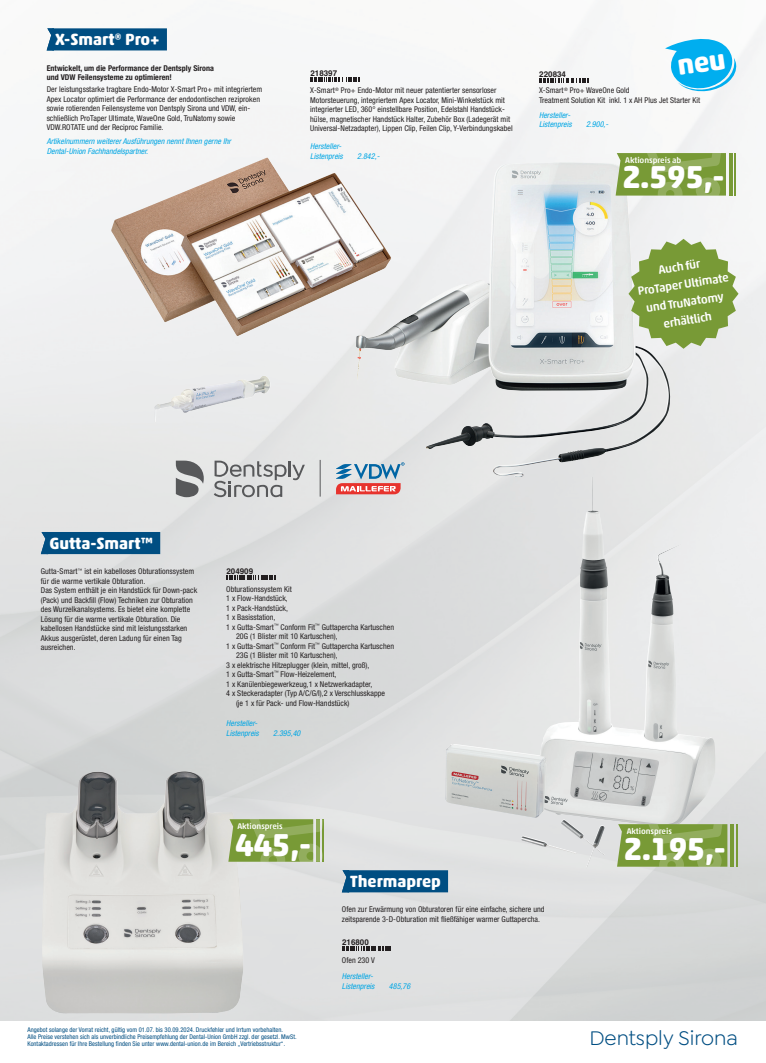
<style>
.page{position:relative;width:766px;height:1063px;background:#fff}
.page>*{position:absolute;margin:0;border:0;box-sizing:border-box;transform-origin:0 0}
.t1{font:700 32.2px "Akko Rounded Pro";letter-spacing:-.015em;color:#fff}
.t2{font:21px "Goldplay";color:#004e82}
.Produktname{font:700 16.5px "Akko Rounded Pro";color:#fff}
.Preisvergleich{font:500 12px/18px "Akko Rounded Pro";color:#fff;text-align:center}
.t3{font:500 8.3px "Akko Rounded Pro";letter-spacing:-.01em;color:#fff}
.Produkttext{font:condensed 8px/9.5px "Helvetica Neue LT Pro";letter-spacing:.005em;color:#231f20}
.NEU_Text_regular_57_cyan{font:italic condensed 8px/9.5px "Helvetica Neue LT Pro";letter-spacing:.005em;color:#00a6e4}
.Text_Regular_57_Cyan{font:italic condensed 8px/9.5px "Helvetica Neue LT Pro";letter-spacing:.005em;color:#00a6e4}
.Produkttext-2{font:700 condensed 8px/9.5px "Helvetica Neue LT Pro";letter-spacing:.005em;color:#231f20}
.t4{font:700 8px "Helvetica";color:#231f20}
.t5{font:condensed 6.5px/7px "Helvetica Neue LT Pro";letter-spacing:.005em;color:#004e82}
</style>
<div class="page">
<img style="left:0;top:23px;width:765px;height:997px">
<div style="left:347px;top:870px;width:101px;height:22px;background:#004e82"></div>
<svg style="left:342px;top:870px;width:5px;height:22px"></svg>
<img style="left:42px;top:771px;width:201px;height:244px">
<svg style="left:342px;top:947px;width:49px;height:4px"></svg>
<svg style="left:228px;top:819px;width:99px;height:43px;background:#8ba754"></svg>
<img style="left:111px;top:158px;width:535px;height:291px">
<svg style="left:728px;top:153px;width:4px;height:43px"></svg>
<hr style="left:734px;top:153px;width:2px;height:43px;background:#789a36">
<svg style="left:615px;top:153px;width:110px;height:43px;background:#83a247"></svg>
<div style="left:52px;top:28px;width:115px;height:22px;background:#004e82"></div>
<svg style="left:47px;top:28px;width:7px;height:22px"></svg>
<svg style="left:310px;top:78px;width:49px;height:4px"></svg>
<svg style="left:539px;top:78px;width:49px;height:5px"></svg>
<img style="left:445px;top:477px;width:270px;height:352px">
<svg style="left:729px;top:824px;width:4px;height:43px"></svg>
<hr style="left:735px;top:824px;width:2px;height:43px;background:#789a36">
<svg style="left:617px;top:824px;width:110px;height:43px;background:#82a146"></svg>
<hr style="left:320px;top:460px;width:1px;height:37px;background:#57585a">
<svg style="left:214px;top:461px;width:91px;height:36px;background:#bdbebf"></svg>
<svg style="left:176px;top:461px;width:28px;height:36px"></svg>
<svg style="left:336px;top:462px;width:68px;height:32px;background:#baa2ad"></svg>
<div style="left:46px;top:532px;width:114px;height:22px;background:#004e82"></div>
<svg style="left:41px;top:532px;width:5px;height:22px"></svg>
<svg style="left:226px;top:576px;width:49px;height:4px"></svg>
<svg style="left:628px;top:239px;width:110px;height:110px"></svg>
<svg style="left:665px;top:34px;width:71px;height:58px"></svg>
<p class="Produktname" style="left:55px;top:29px;width:106px">X-Smart® Pro+</p>
<p class="Produkttext-2" style="left:47px;top:63px;width:169px">Entwickelt, um die Performance der Dentsply Sirona und VDW Feilensysteme zu optimieren!</p>
<p class="Produkttext" style="left:47px;top:85px;width:217px">Der leistungsstarke tragbare Endo-Motor X-Smart Pro+ mit integriertem Apex Locator optimiert die Performance der endodontischen reziproken sowie rotierenden Feilensysteme von Dentsply Sirona und VDW, ein&shy;schließlich ProTaper Ultimate, WaveOne Gold, TruNatomy sowie VDW.ROTATE und der Reciproc Familie.</p>
<p class="Text_Regular_57_Cyan" style="left:47px;top:136px;width:185px">Artikelnummern weiterer Ausführungen nennt Ihnen gerne Ihr<br>Dental-Union Fachhandelspartner.</p>
<p class="t4" style="left:310px;top:68px;width:28px">218397</p>
<p class="Produkttext" style="left:310px;top:86px;width:204px">X-Smart<sup>®</sup> Pro+ Endo-Motor mit neuer patentierter sensorloser Motorsteuerung, integriertem Apex Locator, Mini-Winkelstück mit integrierter LED, 360° einstellbare Position, Edelstahl Handstück&shy;hülse, magnetischer Handstück Halter, Zubehör Box (Ladegerät mit Universal-Netzadapter), Lippen Clip, Feilen Clip, Y-Verbindungskabel</p>
<p class="NEU_Text_regular_57_cyan" style="left:310px;top:142px;width:34px">Hersteller-<br>Listenpreis</p>
<p class="NEU_Text_regular_57_cyan" style="left:357px;top:151px;width:24px">2.842,-</p>
<p class="t4" style="left:539px;top:69px;width:28px">220834</p>
<p class="NEU_Text_regular_57_cyan" style="left:539px;top:110px;width:34px">Hersteller-<br>Listenpreis</p>
<p class="NEU_Text_regular_57_cyan" style="left:586px;top:120px;width:24px">2.900,-</p>
<p class="Produkttext" style="left:539px;top:86px;width:163px">X-Smart<sup>®</sup> Pro+ WaveOne Gold<br>Treatment Solution Kit inkl. 1 x AH Plus Jet Starter Kit</p>
<p class="t3" style="left:625px;top:155px;width:57px">Aktionspreis ab</p>
<p class="t1" style="left:622px;top:158px;width:104px">2.595,-</p>
<p class="Preisvergleich" style="left:633px;top:265px;width:93px;rotate:-9deg">Auch für<br>ProTaper Ultimate und TruNatomy erhältlich</p>
<p class="Produktname" style="left:49px;top:533px;width:105px">Gutta-Smart™</p>
<p class="Produkttext" style="left:41px;top:566px;width:158px">Gutta-Smart<sup>™</sup> ist ein kabelloses Obturationssystem für die warme vertikale Obturation.<br>Das System enthält je ein Handstück für Down-pack (Pack) und Backfill (Flow) Techniken zur Obturation des Wurzelkanalsystems. Es bietet eine komplette Lösung für die warme vertikale Obturation. Die kabellosen Handstücke sind mit leistungsstarken Akkus ausgerüstet, deren Ladung für einen Tag ausreichen.</p>
<p class="t4" style="left:226px;top:566px;width:28px">204909</p>
<p class="Produkttext" style="left:226px;top:584px;width:67px">Obturationssystem Kit</p>
<p class="Produkttext" style="left:226px;top:593px;width:63px">1 x Flow-Handstück,<br>1 x Pack-Handstück,</p>
<p class="Produkttext" style="left:226px;top:612px;width:51px">1 x Basisstation,</p>
<p class="Produkttext" style="left:226px;top:622px;width:169px">1 x Gutta-Smart<sup>™</sup> Conform Fit<sup>™</sup> Guttapercha Kartuschen</p>
<p class="Produkttext" style="left:236px;top:631px;width:103px">20G (1 Blister mit 10 Kartuschen),</p>
<p class="Produkttext" style="left:226px;top:641px;width:169px">1 x Gutta-Smart<sup>™</sup> Conform Fit<sup>™</sup> Guttapercha Kartuschen</p>
<p class="Produkttext" style="left:236px;top:650px;width:103px">23G (1 Blister mit 10 Kartuschen),</p>
<p class="Produkttext" style="left:226px;top:660px;width:145px">3 x elektrische Hitzeplugger (klein, mittel, groß),</p>
<p class="Produkttext" style="left:226px;top:669px;width:112px">1 x Gutta-Smart<sup>™</sup> Flow-Heizelement,</p>
<p class="Produkttext" style="left:226px;top:679px;width:148px">1 x Kanülenbiegewerkzeug,1 x Netzwerkadapter,</p>
<p class="Produkttext" style="left:226px;top:688px;width:160px">4 x Steckeradapter (Typ A/C/G/I),2 x Verschlusskappe</p>
<p class="Produkttext" style="left:236px;top:698px;width:115px">(je 1 x für Pack- und Flow-Handstück)</p>
<p class="NEU_Text_regular_57_cyan" style="left:226px;top:718px;width:34px">Hersteller-<br>Listenpreis</p>
<p class="NEU_Text_regular_57_cyan" style="left:273px;top:728px;width:29px">2.395,40</p>
<p class="t3" style="left:237px;top:821px;width:47px">Aktionspreis</p>
<p class="t1" style="left:235px;top:825px;width:78px">445,-</p>
<p class="t3" style="left:626px;top:826px;width:47px">Aktionspreis</p>
<p class="t1" style="left:623px;top:829px;width:104px">2.195,-</p>
<p class="Produktname" style="left:350px;top:871px;width:92px">Thermaprep</p>
<p class="Produkttext" style="left:342px;top:905px;width:204px">Ofen zur Erwärmung von Obturatoren für eine einfache, sichere und zeitsparende 3-D-Obturation mit fließfähiger warmer Guttapercha.</p>
<p class="t4" style="left:342px;top:937px;width:28px">216800</p>
<p class="Produkttext" style="left:342px;top:955px;width:34px">Ofen 230 V</p>
<p class="t5" style="left:27px;top:1026px;width:270px">Angebot solange der Vorrat reicht, gültig vom 01.07. bis 30.09.2024. Druckfehler und Irrtum vorbehalten.<br>Alle Preise verstehen sich als unverbindliche Preisempfehlung der Dental-Union GmbH zzgl. der gesetzl. MwSt.</p>
<p class="t5" style="left:27px;top:1040px;width:259px">Kontaktadressen für Ihre Bestellung finden Sie unter www.dental-union.de im Bereich „Vertriebsstruktur“.</p>
<p class="NEU_Text_regular_57_cyan" style="left:342px;top:971px;width:34px">Hersteller-<br>Listenpreis</p>
<p class="NEU_Text_regular_57_cyan" style="left:389px;top:981px;width:23px">485,76</p>
<p class="t2" style="left:589px;top:1026px;width:150px">Dentsply Sirona</p>
</div>
